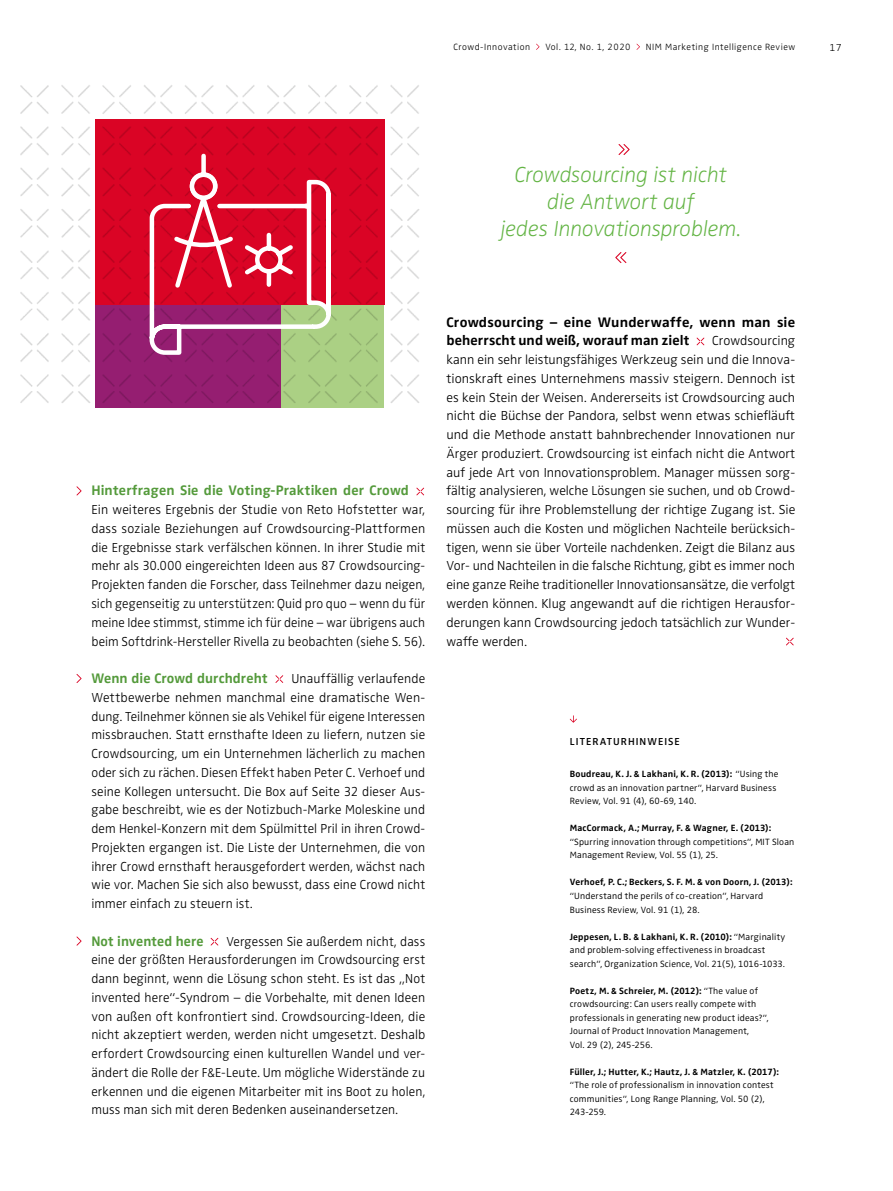
<style>
.page{position:relative;width:893px;height:1191px;background:#fff}
.page>*{position:absolute;margin:0;border:0;box-sizing:border-box;transform-origin:0 0}
.t1{font:italic 300 expanded 22.5px/27px "Zwo OT";letter-spacing:-.01em;color:#63b444;text-align:center}
.t2{font:700 14.25px "Zwo OT";letter-spacing:.01em;color:#549a3b}
.t3{font:700 14.25px/18.8px "Zwo OT";letter-spacing:.01em;color:#000}
.t4{font:300 13.5px/18.8px "Zwo OT";letter-spacing:.005em;color:#000;text-align:justify}
.t5{font:600 10.5px "Zwo OT";letter-spacing:.095em;color:#000}
.t6{font:300 10.5px "Zwo OT";color:#000}
.t7{font:300 9.3px/13.5px "Zwo OT";letter-spacing:.02em;color:#000}
.t8{font:700 9.3px "Zwo OT";letter-spacing:.02em;color:#000}
.t9{font:300 9.3px "Zwo OT";letter-spacing:.05em;color:#000}
.s1{font-weight:700}
</style>
<div class="page">
<img style="left:20px;top:85px;width:400px;height:322px">
<svg style="left:147px;top:151px;width:186px;height:257px"></svg>
<div style="left:190px;top:172px;width:27px;height:28px;border:4px solid #fff;border-radius:50%"></div>
<svg style="left:536px;top:44px;width:3px;height:6px"></svg>
<svg style="left:77px;top:486px;width:5px;height:9px"></svg>
<svg style="left:416px;top:488px;width:8px;height:7px"></svg>
<svg style="left:77px;top:674px;width:5px;height:9px"></svg>
<svg style="left:275px;top:675px;width:8px;height:8px"></svg>
<svg style="left:77px;top:936px;width:5px;height:9px"></svg>
<svg style="left:211px;top:937px;width:7px;height:8px"></svg>
<svg style="left:619px;top:144px;width:11px;height:11px"></svg>
<svg style="left:615px;top:252px;width:11px;height:11px"></svg>
<svg style="left:570px;top:715px;width:7px;height:7px"></svg>
<svg style="left:697px;top:338px;width:7px;height:7px"></svg>
<svg style="left:786px;top:638px;width:8px;height:7px"></svg>
<p class="t9" style="left:453px;top:41px;width:78px">Crowd-Innovation</p>
<p class="t9" style="left:545px;top:41px;width:87px">Vol. 12, No. 1, 2020</p>
<p class="t9" style="left:646px;top:41px;width:151px">NIM Marketing Intelligence Review</p>
<p class="t6" style="left:829px;top:41px;width:14px">17</p>
<h1 class="t1" style="left:500px;top:162px;width:242px">Crowdsourcing ist nicht die Antwort auf<br>jedes Innovationsproblem.</h1>
<p class="t2" style="left:91px;top:482px;width:319px">Hinterfragen Sie die Voting-Praktiken der Crowd</p>
<p class="t4" style="left:91px;top:500px;width:335px">Ein weiteres Ergebnis der Studie von Reto Hofstetter war, dass soziale Beziehungen auf Crowdsourcing-Plattformen die Ergebnisse stark verfälschen können. In ihrer Studie mit mehr als 30.000 eingereichten Ideen aus 87 Crowdsourcing-Projekten fanden die Forscher, dass Teilnehmer dazu neigen, sich gegenseitig zu unterstützen: Quid pro quo – wenn du für meine Idee stimmst, stimme ich für deine – war übrigens auch beim Softdrink-Hersteller Rivella zu beobachten (siehe S. 56).</p>
<p class="t2" style="left:91px;top:670px;width:178px">Wenn die Crowd durchdreht</p>
<p class="t4" style="left:91px;top:669px;width:335px;text-indent:200px">Unauffällig verlaufende Wettbewerbe nehmen manchmal eine dramatische Wen&shy;dung. Teilnehmer können sie als Vehikel für eigene Interessen missbrauchen. Statt ernsthafte Ideen zu liefern, nutzen sie Crowdsourcing, um ein Unternehmen lächerlich zu machen oder sich zu rächen. Diesen Effekt haben Peter C. Verhoef und seine Kollegen untersucht. Die Box auf Seite 32 dieser Aus&shy;gabe beschreibt, wie es der Notizbuch-Marke Moleskine und dem Henkel-Konzern mit dem Spülmittel Pril in ihren Crowd-Projekten ergangen ist. Die Liste der Unternehmen, die von ihrer Crowd ernsthaft herausgefordert werden, wächst nach wie vor. Machen Sie sich also bewusst, dass eine Crowd nicht immer einfach zu steuern ist.</p>
<p class="t2" style="left:91px;top:932px;width:113px">Not invented here</p>
<p class="t4" style="left:91px;top:932px;width:335px;text-indent:135px">Vergessen Sie außerdem nicht, dass eine der größten Herausforderungen im Crowdsourcing erst dann beginnt, wenn die Lösung schon steht. Es ist das „Not invented here“-Syndrom – die Vorbehalte, mit denen Ideen von außen oft konfrontiert sind. Crowdsourcing-Ideen, die nicht akzeptiert werden, werden nicht umgesetzt. Deshalb erfordert Crowdsourcing einen kulturellen Wandel und ver&shy;ändert die Rolle der F&amp;E-Leute. Um mögliche Widerstände zu erkennen und die eigenen Mitarbeiter mit ins Boot zu holen, muss man sich mit deren Bedenken auseinandersetzen.</p>
<p class="t3" style="left:446px;top:313px;width:350px">Crowdsourcing – eine Wunderwaffe, wenn man sie beherrscht und weiß, worauf man zielt</p>
<p class="t4" style="left:446px;top:332px;width:350px;text-indent:266px">Crowdsourcing kann ein sehr leistungsfähiges Werkzeug sein und die Innova&shy;tionskraft eines Unternehmens massiv steigern. Dennoch ist es kein Stein der Weisen. Andererseits ist Crowdsourcing auch nicht die Büchse der Pandora, selbst wenn etwas schiefläuft und die Methode anstatt bahnbrechender Innovationen nur Ärger produziert. Crowdsourcing ist einfach nicht die Antwort auf jede Art von Innovationsproblem. Manager müssen sorg&shy;fältig analysieren, welche Lösungen sie suchen, und ob Crowd&shy;sourcing für ihre Problemstellung der richtige Zugang ist. Sie müssen auch die Kosten und möglichen Nachteile berücksich&shy;tigen, wenn sie über Vorteile nachdenken. Zeigt die Bilanz aus Vor- und Nachteilen in die falsche Richtung, gibt es immer noch eine ganze Reihe traditioneller Innovationsansätze, die verfolgt werden können. Klug angewandt auf die richtigen Herausfor&shy;derungen kann Crowdsourcing jedoch tatsächlich zur Wunder&shy;waffe werden.</p>
<p class="t5" style="left:570px;top:735px;width:111px">LITERATURHINWEISE</p>
<p class="t7" style="left:570px;top:768px;width:210px"><span class="s1">Boudreau, K. J. &amp; Lakhani, K. R. (2013):</span> “Using the crowd as an innovation partner”, Harvard Business<br>Review, Vol. 91 (4), 60-69, 140.</p>
<p class="t8" style="left:570px;top:823px;width:203px">MacCormack, A.; Murray, F. &amp; Wagner, E. (2013):</p>
<p class="t7" style="left:570px;top:835px;width:226px">“Spurring innovation through competitions”, MIT Sloan<br>Management Review, Vol. 55 (1), 25.</p>
<p class="t8" style="left:570px;top:877px;width:224px">Verhoef, P. C.; Beckers, S. F. M. &amp; von Doorn, J. (2013):</p>
<p class="t7" style="left:570px;top:889px;width:195px">“Understand the perils of co-creation”, Harvard<br>Business Review, Vol. 91 (1), 28.</p>
<p class="t7" style="left:570px;top:930px;width:217px"><span class="s1">Jeppesen, L. B. &amp; Lakhani, K. R. (2010):</span> “Marginality and problem-solving effectiveness in broadcast search”, Organization Science, Vol. 21(5), 1016-1033.</p>
<p class="t7" style="left:570px;top:984px;width:200px"><span class="s1">Poetz, M. &amp; Schreier, M. (2012):</span> “The value of crowdsourcing: Can users really compete with professionals in generating new product ideas?”, Journal of Product Innovation Management,<br>Vol. 29 (2), 245-256.</p>
<p class="t8" style="left:570px;top:1066px;width:211px">Füller, J.; Hutter, K.; Hautz, J. &amp; Matzler, K. (2017):</p>
<p class="t7" style="left:570px;top:1078px;width:205px">“The role of professionalism in innovation contest communities”, Long Range Planning, Vol. 50 (2),<br>243-259.</p>
</div>
